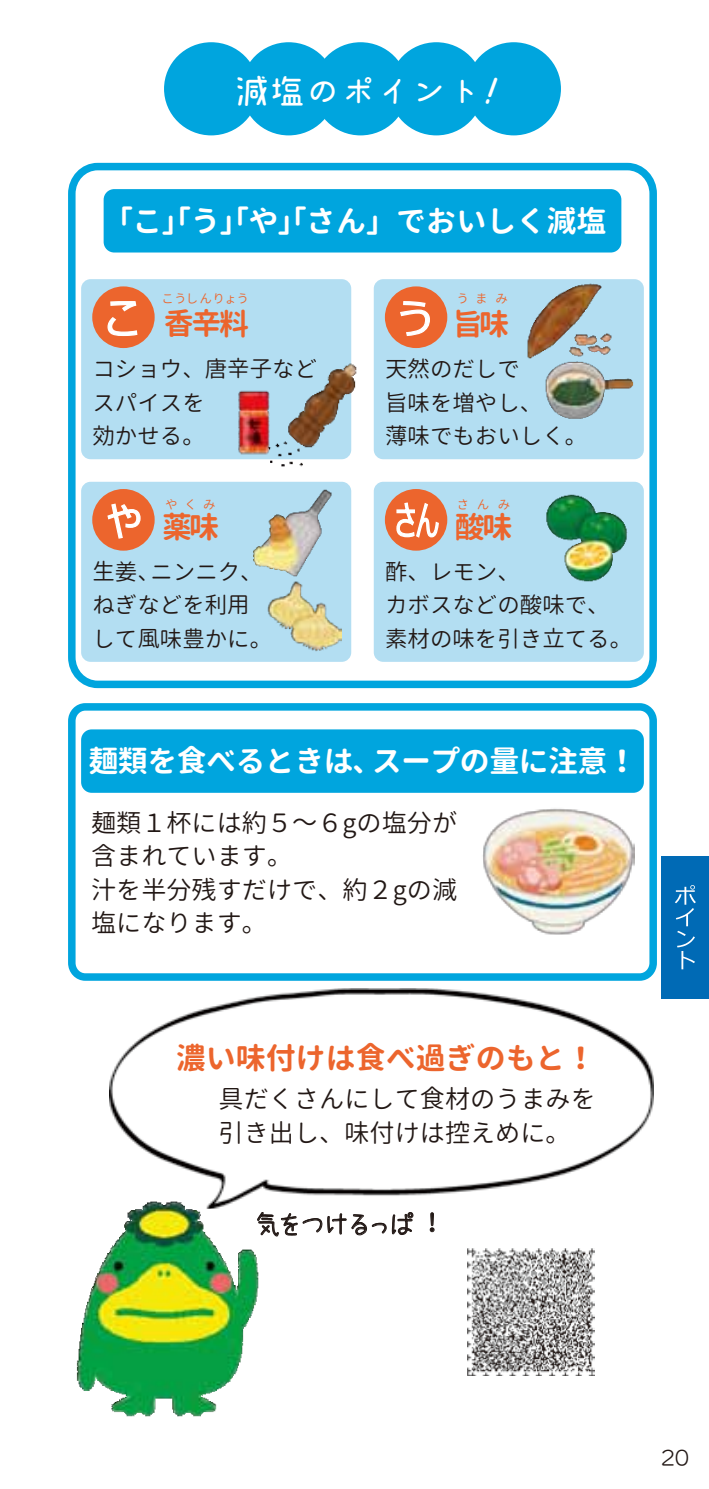
<style>
.page{position:relative;width:709px;height:1489px;background:#fff}
.page>*{position:absolute;margin:0;border:0;box-sizing:border-box;transform-origin:0 0}
.t1{font:34.75px "Mamelon";letter-spacing:.015em;color:#fff}
.t2{font:700 30px "Gen Jyuu Gothic";color:#ec652d}
.t3{font:700 30px "Gen Jyuu Gothic";color:#fff}
.t4{font:700 30px "Gen Jyuu Gothic";letter-spacing:-.02em;color:#fff}
.t5{font:25.25px/33.5px "Gen Jyuu Gothic";color:#221815}
.t6{font:25px "azukifont P";color:#221815}
.t7{font:22.5px/33.5px "Gen Jyuu Gothic";color:#221815}
.t8{font:19px "UD Marugo Large Pro M";color:#221815}
.t9{font:12.5px "Gen Jyuu Gothic";letter-spacing:.295em;color:#ec652d}
.t10{font:12.5px "Gen Jyuu Gothic";letter-spacing:-.025em;color:#ec652d}
.s1{font-family:"Gen Jyuu Gothic"}
</style>
<div class="page">
<div style="left:661px;top:856px;width:48px;height:142px;background:#006ab5"></div>
<svg style="left:675px;top:885px;width:21px;height:84px"></svg>
<img style="left:467px;top:1248px;width:127px;height:126px">
<div style="left:68px;top:703px;width:589px;height:277px;border:8px solid #00a5de;border-radius:14px"></div>
<img style="left:479px;top:792px;width:156px;height:143px">
<div style="left:81px;top:729px;width:563px;height:63px;background:#00a5de;border-radius:11px"></div>
<div style="left:313px;top:42px;width:95px;height:93px;background:#00a5de;border-radius:50%"></div>
<div style="left:466px;top:42px;width:95px;height:93px;background:#00a5de;border-radius:50%"></div>
<div style="left:389px;top:42px;width:94px;height:93px;background:#00a5de;border-radius:50%"></div>
<div style="left:241px;top:42px;width:95px;height:93px;background:#00a5de;border-radius:50%"></div>
<div style="left:164px;top:42px;width:94px;height:93px;background:#00a5de;border-radius:50%"></div>
<div style="left:68px;top:163px;width:589px;height:525px;border:8px solid #00a5de;border-radius:26px"></div>
<div style="left:104px;top:189px;width:517px;height:63px;background:#00a5de;border-radius:11px"></div>
<img style="left:110px;top:988px;width:543px;height:208px">
<img style="left:76px;top:1152px;width:200px;height:265px">
<svg style="left:257px;top:1211px;width:40px;height:25px"></svg>
<svg style="left:303px;top:1213px;width:43px;height:21px"></svg>
<svg style="left:352px;top:1214px;width:34px;height:20px"></svg>
<svg style="left:392px;top:1212px;width:21px;height:23px"></svg>
<svg style="left:430px;top:1212px;width:4px;height:21px"></svg>
<div style="left:81px;top:279px;width:270px;height:180px;background:#b3def2;border-radius:9px"></div>
<div style="left:92px;top:286px;width:63px;height:62px;background:#ec652d;border-radius:50%"></div>
<svg style="left:107px;top:301px;width:31px;height:35px"></svg>
<div style="left:374px;top:279px;width:270px;height:180px;background:#b3def2;border-radius:9px"></div>
<div style="left:385px;top:286px;width:62px;height:62px;background:#ec652d;border-radius:50%"></div>
<svg style="left:400px;top:301px;width:30px;height:35px"></svg>
<div style="left:81px;top:482px;width:270px;height:180px;background:#b3def2;border-radius:9px"></div>
<div style="left:92px;top:489px;width:63px;height:61px;background:#ec652d;border-radius:50%"></div>
<svg style="left:107px;top:503px;width:34px;height:36px"></svg>
<div style="left:374px;top:482px;width:270px;height:180px;background:#b3def2;border-radius:9px"></div>
<div style="left:385px;top:489px;width:62px;height:61px;background:#ec652d;border-radius:50%"></div>
<svg style="left:396px;top:481px;width:43px;height:57px"></svg>
<img style="left:261px;top:359px;width:96px;height:108px">
<img style="left:238px;top:388px;width:43px;height:67px">
<img style="left:545px;top:361px;width:89px;height:58px">
<img style="left:524px;top:279px;width:90px;height:80px">
<img style="left:253px;top:489px;width:79px;height:88px">
<img style="left:546px;top:494px;width:82px;height:88px">
<img style="left:267px;top:581px;width:74px;height:71px">
<p class="t1" style="left:235px;top:69px;width:248px">減塩のポイント</p>
<p class="t3" style="left:103px;top:199px;width:505px">「こ」「う」「や」「さん」でおいしく減塩</p>
<p class="t10" style="left:162px;top:289px;width:89px">こうしんりょう</p>
<p class="t9" style="left:456px;top:289px;width:53px">うまみ</p>
<p class="t2" style="left:164px;top:302px;width:87px">香辛料</p>
<p class="t2" style="left:453px;top:302px;width:58px">旨味</p>
<p class="t7" style="left:92px;top:352px;width:226px">コショウ、唐辛子などスパイスを<br>効かせる。</p>
<p class="t7" style="left:385px;top:352px;width:204px">天然のだしで<br>旨味を増やし、<br>薄味でもおいしく。</p>
<p class="t9" style="left:165px;top:495px;width:52px">やくみ</p>
<p class="t9" style="left:457px;top:495px;width:55px">さんみ</p>
<p class="t2" style="left:162px;top:505px;width:59px">薬味</p>
<p class="t2" style="left:455px;top:505px;width:59px">酸味</p>
<p class="t7" style="left:92px;top:554px;width:181px">生姜、ニンニク、ねぎなどを利用して風味豊かに。</p>
<p class="t7" style="left:385px;top:554px;width:248px">酢、レモン、<br>カボスなどの酸味で、素材の味を引き立てる。</p>
<p class="t4" style="left:88px;top:739px;width:550px">麺類を食べるときは、スープの量に注意！</p>
<p class="t5" style="left:91px;top:805px;width:368px">麺類１杯には約５～６gの塩分が含まれています。<br>汁を半分残すだけで、約２gの減塩になります。</p>
<p class="t2" style="left:176px;top:1036px;width:422px">濃い味付けは食べ過ぎのもと！</p>
<p class="t5" style="left:219px;top:1081px;width:379px">具だくさんにして食材のうまみを引き出し、味付けは控えめに。</p>
<p class="t6" style="left:254px;top:1211px;width:186px">気をつけるっぱ<span class="s1">︕</span></p>
<p class="t8" style="left:661px;top:1440px;width:29px">20</p>
</div>
